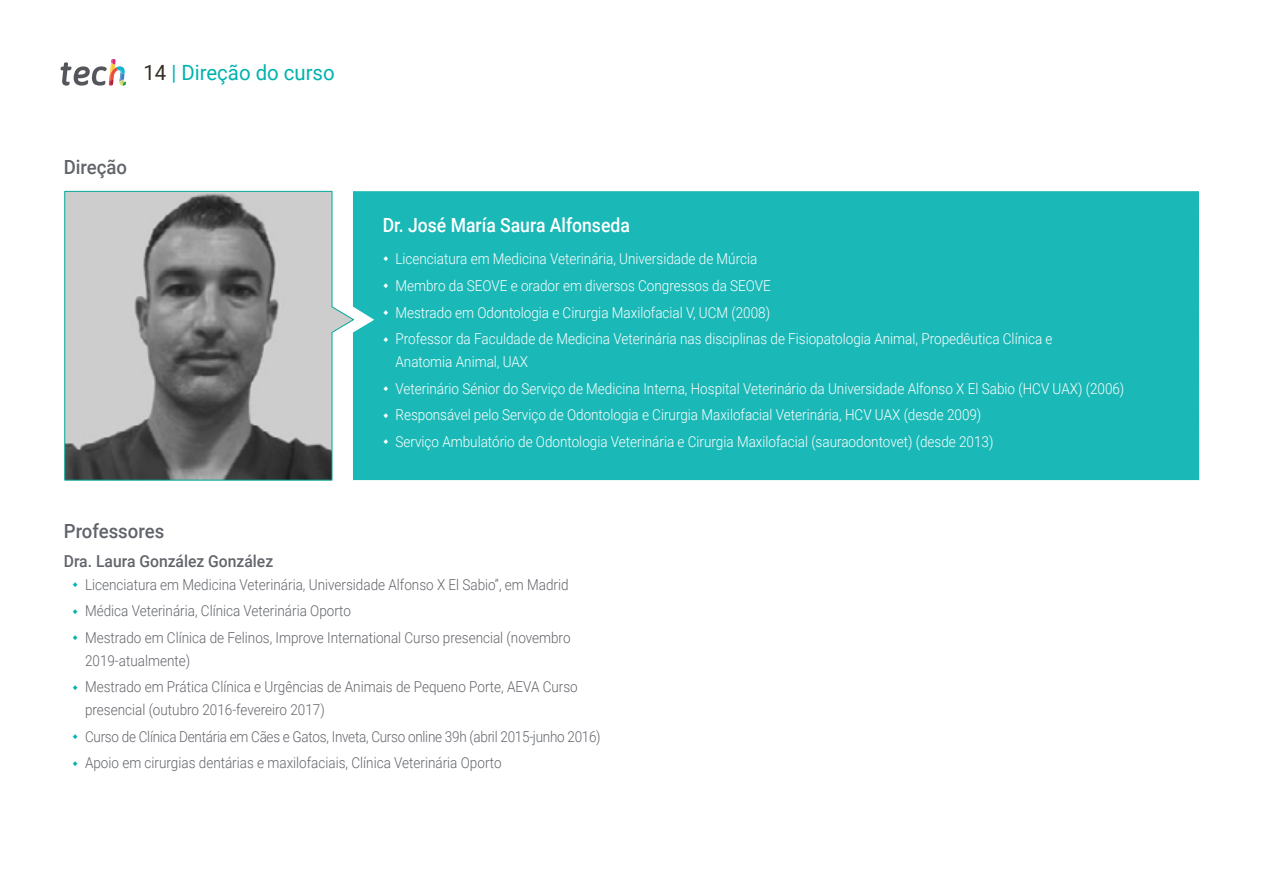
<style>
.page{position:relative;width:1263px;height:893px;background:#fff}
.page>*{position:absolute;margin:0;border:0;box-sizing:border-box;transform-origin:0 0}
.t1{font:21px "Roboto";color:#00b2af}
.t2{font:500 19.5px "Roboto";color:#fff;scale:.9 1}
.t3{font:500 19.5px "Roboto";color:#61646a;scale:.95 1}
.t4{font:500 16.5px "Roboto";color:#61646a;scale:.95 1}
.t5{font:300 15px/26.7px "Roboto";color:#fff;scale:.9 1}
.t6{font:300 15px/26.7px "Roboto";color:#61646a;scale:.9 1}
.s1{color:#312e20}
</style>
<div class="page">
<svg style="left:61px;top:59px;width:65px;height:27px"></svg>
<div style="left:354px;top:191px;width:845px;height:289px;background:#1ab9b7"></div>
<svg style="left:64px;top:191px;width:290px;height:289px;background:#999e9e"></svg>
<svg style="left:384px;top:256px;width:4px;height:5px"></svg>
<svg style="left:384px;top:283px;width:4px;height:5px"></svg>
<svg style="left:384px;top:310px;width:4px;height:5px"></svg>
<svg style="left:384px;top:337px;width:4px;height:5px"></svg>
<svg style="left:384px;top:386px;width:4px;height:5px"></svg>
<svg style="left:384px;top:413px;width:4px;height:5px"></svg>
<svg style="left:384px;top:439px;width:4px;height:5px"></svg>
<h1 class="t1" style="left:144px;top:57px;width:193px"><span class="s1">14</span> | Direção do curso</h1>
<h2 class="t3" style="left:64px;top:154px;width:68px">Direção</h2>
<h2 class="t3" style="left:64px;top:517px;width:107px">Professores</h2>
<h2 class="t2" style="left:383px;top:212px;width:276px">Dr. José María Saura Alfonseda</h2>
<p class="t5" style="left:395px;top:245px;width:731px">Licenciatura em Medicina Veterinária, Universidade de Múrcia<br>Membro da SEOVE e orador em diversos Congressos da SEOVE<br>Mestrado em Odontologia e Cirurgia Maxilofacial V, UCM (2008)<br>Professor da Faculdade de Medicina Veterinária nas disciplinas de Fisiopatologia Animal, Propedêutica Clínica e</p>
<p class="t5" style="left:395px;top:348px;width:811px">Anatomia Animal, UAX<br>Veterinário Sénior do Serviço de Medicina Interna, Hospital Veterinário da Universidade Alfonso X El Sabio (HCV UAX) (2006)<br>Responsável pelo Serviço de Odontologia e Cirurgia Maxilofacial Veterinária, HCV UAX (desde 2009)<br>Serviço Ambulatório de Odontologia Veterinária e Cirurgia Maxilofacial (sauraodontovet) (desde 2013)</p>
<p class="t4" style="left:64px;top:550px;width:222px">Dra. Laura González González</p>
<p class="t6" style="left:85px;top:570px;width:541px">Licenciatura em Medicina Veterinária, Universidade Alfonso X El Sabio”, em Madrid<br>Médica Veterinária, Clínica Veterinária Oporto<br>Mestrado em Clínica de Felinos, Improve International Curso presencial (novembro</p>
<p class="t6" style="left:85px;top:646px;width:549px">2019-atualmente)<br>Mestrado em Prática Clínica e Urgências de Animais de Pequeno Porte, AEVA Curso</p>
<p class="t6" style="left:85px;top:696px;width:574px">presencial (outubro 2016-fevereiro 2017)<br>Curso de Clínica Dentária em Cães e Gatos, Inveta, Curso online 39h (abril 2015-junho 2016)<br>Apoio em cirurgias dentárias e maxilofaciais, Clínica Veterinária Oporto</p>
</div>
